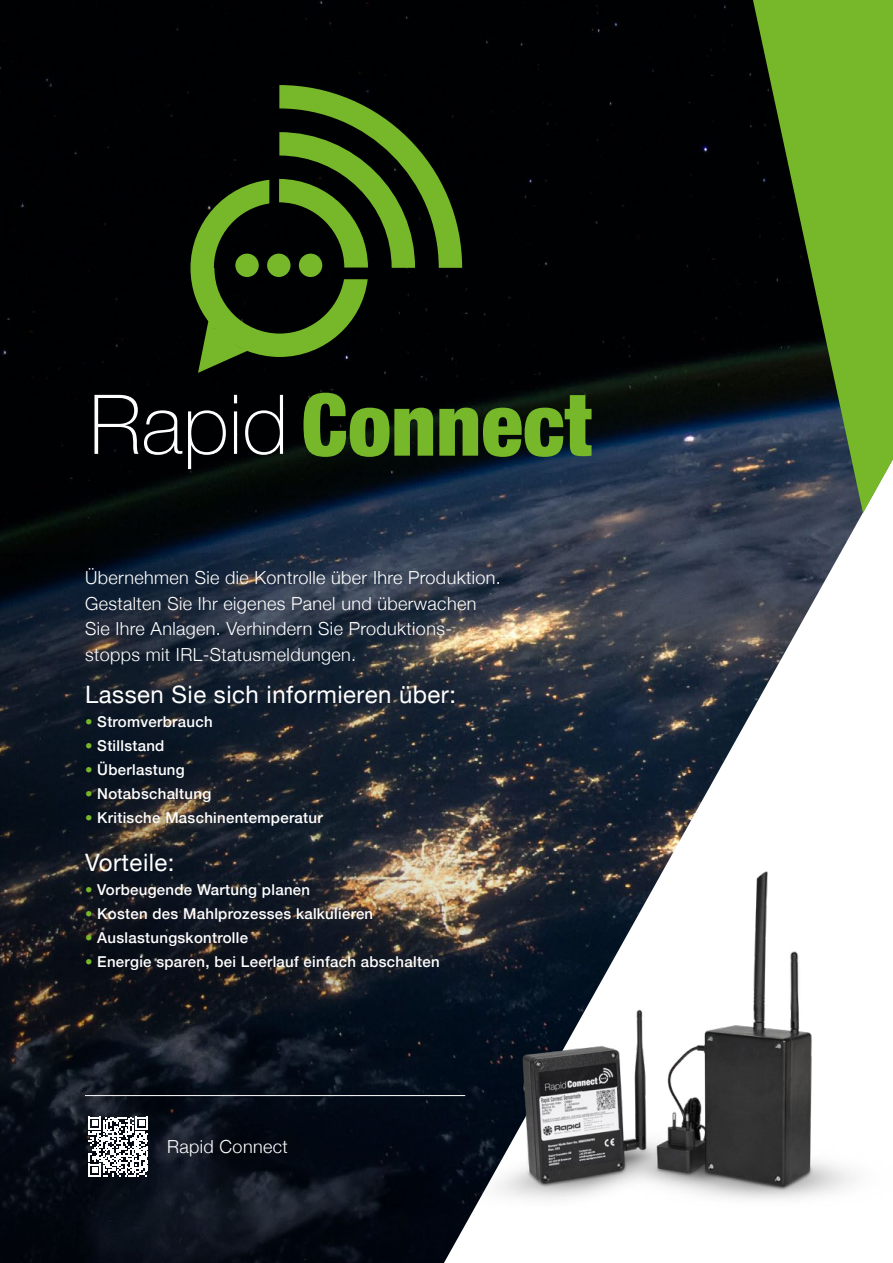
<style>
.page{position:relative;width:893px;height:1263px;background:#fff}
.page>*{position:absolute;margin:0;border:0;box-sizing:border-box;transform-origin:0 0}
.t1{font:24px "Helvetica Neue";letter-spacing:.02em;color:#fff}
.t2{font:300 18px/25.5px "Helvetica Neue";letter-spacing:.02em;color:#fff}
.t3{font:500 15px "Helvetica Neue";letter-spacing:.02em;color:#fff}
.s1{color:#76b82a}
</style>
<div class="page">
<img style="left:0;top:0;width:753px;height:553px">
<img style="left:0;top:553px;width:444px;height:710px">
<svg style="left:444px;top:459px;width:419px;height:804px"></svg>
<svg style="left:753px;top:0;width:140px;height:513px;fill:#76b82a"></svg>
<svg style="left:88px;top:1117px;width:60px;height:59px"></svg>
<hr style="left:85px;top:1095px;width:380px;height:1px;background:#fff">
<img style="left:429px;top:780px;width:434px;height:426px">
<svg style="left:95px;top:395px;width:87px;height:60px"></svg>
<svg style="left:188px;top:410px;width:38px;height:59px"></svg>
<hr style="left:234px;top:411px;width:3px;height:43px;background:#fff">
<svg style="left:234px;top:395px;width:3px;height:8px"></svg>
<svg style="left:245px;top:395px;width:38px;height:60px"></svg>
<svg style="left:304px;top:393px;width:129px;height:64px"></svg>
<svg style="left:439px;top:395px;width:153px;height:62px"></svg>
<svg style="left:190px;top:85px;width:272px;height:288px"></svg>
<p class="t2" style="left:85px;top:564px;width:417px">Übernehmen Sie die Kontrolle über Ihre Produktion.<br>Gestalten Sie Ihr eigenes Panel und überwachen Sie Ihre Anlagen. Verhindern Sie Produktions&shy;stopps mit IRL-Statusmeldungen.</p>
<h1 class="t1" style="left:85px;top:677px;width:372px">Lassen Sie sich informieren über:</h1>
<p class="t3" style="left:85px;top:709px;width:129px"><span class="s1">•</span> Stromverbrauch</p>
<p class="t3" style="left:85px;top:733px;width:81px"><span class="s1">•</span> Stillstand</p>
<p class="t3" style="left:85px;top:757px;width:101px"><span class="s1">•</span> Überlastung</p>
<p class="t3" style="left:85px;top:781px;width:128px"><span class="s1">•</span> Notabschaltung</p>
<p class="t3" style="left:85px;top:805px;width:239px"><span class="s1">•</span> Kritische Maschinentemperatur</p>
<h1 class="t1" style="left:85px;top:845px;width:91px">Vorteile:</h1>
<p class="t3" style="left:85px;top:877px;width:227px"><span class="s1">•</span> Vorbeugende Wartung planen</p>
<p class="t3" style="left:85px;top:901px;width:290px"><span class="s1">•</span> Kosten des Mahlprozesses kalkulieren</p>
<p class="t3" style="left:85px;top:925px;width:165px"><span class="s1">•</span> Auslastungskontrolle</p>
<p class="t3" style="left:85px;top:949px;width:356px"><span class="s1">•</span> Energie sparen, bei Leerlauf einfach abschalten</p>
<p class="t2" style="left:167px;top:1133px;width:122px">Rapid Connect</p>
</div>
